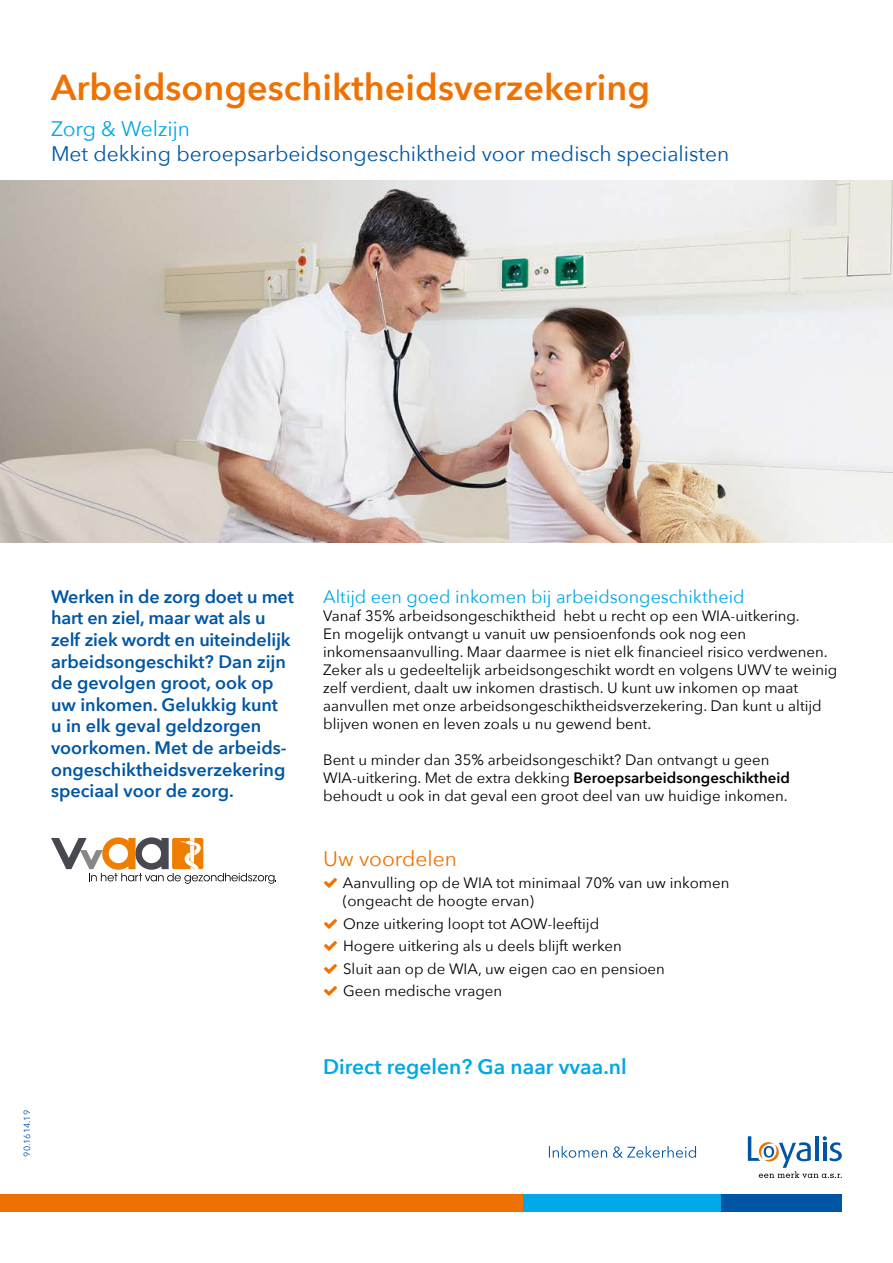
<style>
.page{position:relative;width:893px;height:1263px;background:#fff}
.page>*{position:absolute;margin:0;border:0;box-sizing:border-box;transform-origin:0 0}
.t1{font:600 36px "Avenir Next";color:#ee7203}
.t2{font:21px "Avenir Next";color:#0056a4}
.t3{font:600 21px "Avenir Next";color:#00a8e7}
.t4{font:21px "Avenir Next";color:#00a8e7}
.t5{font:21px "Avenir Next";color:#ee7203}
.t6{font:600 18px/21.6px "Avenir Next";color:#0056a4}
.t7{font:18px "Avenir Next";color:#00a8e7}
.t8{font:15px/18px "Avenir Next";color:#000}
.t9{font:9px "Avenir Next";color:#0056a4}
.s1{font-weight:600}
</style>
<div class="page">
<div style="left:0;top:1195px;width:523px;height:17px;background:#ee7203"></div>
<div style="left:523px;top:1195px;width:199px;height:17px;background:#00a8e7"></div>
<div style="left:722px;top:1195px;width:120px;height:17px;background:#0056a4"></div>
<svg style="left:748px;top:1136px;width:94px;height:42px"></svg>
<svg style="left:549px;top:1146px;width:147px;height:12px"></svg>
<svg style="left:51px;top:837px;width:225px;height:47px"></svg>
<img style="left:0;top:181px;width:893px;height:361px">
<h1 class="t1" style="left:51px;top:56px;width:601px">Arbeidsongeschiktheidsverzekering</h1>
<h2 class="t4" style="left:51px;top:111px;width:140px">Zorg &amp; Welzijn</h2>
<h2 class="t2" style="left:51px;top:136px;width:680px">Met dekking beroepsarbeidsongeschiktheid voor medisch specialisten</h2>
<p class="t6" style="left:51px;top:585px;width:244px">Werken in de zorg doet u met hart en ziel, maar wat als u zelf ziek wordt en uiteindelijk arbeidsongeschikt? Dan zijn de gevolgen groot, ook op uw inkomen. Gelukkig kunt<br>u in elk geval geldzorgen voorkomen. Met de arbeids&shy;ongeschiktheidsverzekering speciaal voor de zorg.</p>
<p class="t7" style="left:323px;top:581px;width:423px">Altijd een goed inkomen bij arbeidsongeschiktheid</p>
<p class="t8" style="left:323px;top:606px;width:516px">Vanaf 35% arbeidsongeschiktheid hebt u recht op een WIA-uitkering.<br>En mogelijk ontvangt u vanuit uw pensioenfonds ook nog een inkomensaanvulling. Maar daarmee is niet elk financieel risico verdwenen.<br>Zeker als u gedeeltelijk arbeidsongeschikt wordt en volgens UWV te weinig zelf verdient, daalt uw inkomen drastisch. U kunt uw inkomen op maat aanvullen met onze arbeidsongeschiktheidsverzekering. Dan kunt u altijd blijven wonen en leven zoals u nu gewend bent.</p>
<p class="t8" style="left:323px;top:750px;width:468px">Bent u minder dan 35% arbeidsongeschikt? Dan ontvangt u geen<br>WIA-uitkering. Met de extra dekking <span class="s1">Beroepsarbeidsongeschiktheid </span>behoudt u ook in dat geval een groot deel van uw huidige inkomen.</p>
<h2 class="t5" style="left:323px;top:840px;width:135px">Uw voordelen</h2>
<p class="t8" style="left:343px;top:873px;width:388px">Aanvulling op de WIA tot minimaal 70% van uw inkomen (ongeacht de hoogte ervan)</p>
<p class="t8" style="left:343px;top:911px;width:323px;line-height:22.5px">Onze uitkering loopt tot AOW-leeftijd<br>Hogere uitkering als u deels blijft werken<br>Sluit aan op de WIA, uw eigen cao en pensioen Geen medische vragen</p>
<p class="t9" style="left:20px;top:1157px;width:48px;rotate:-90deg">90.1614.19</p>
<h2 class="t3" style="left:323px;top:1048px;width:305px">Direct regelen? Ga naar vvaa.nl</h2>
</div>
